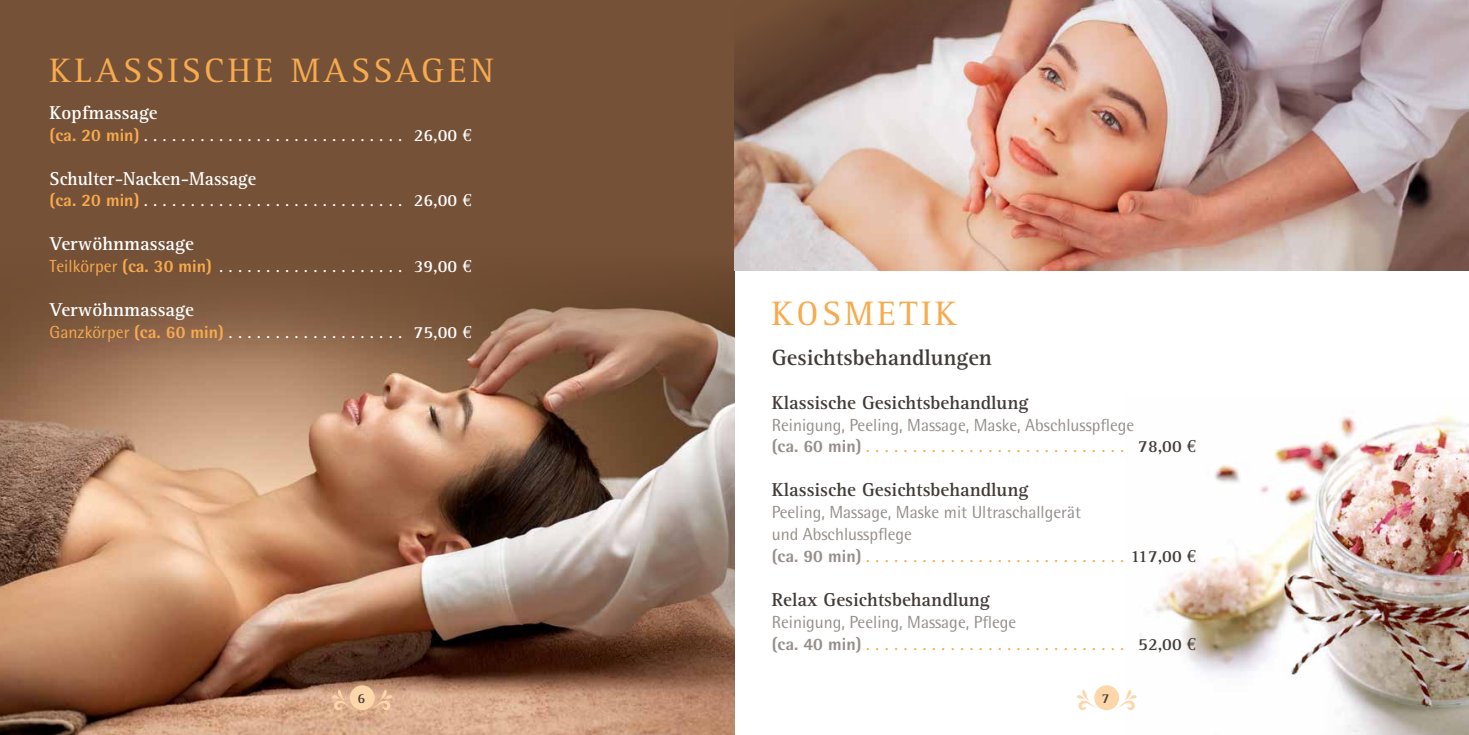
<style>
.page{position:relative;width:1469px;height:735px;background:#fff}
.page>*{position:absolute;margin:0;border:0;box-sizing:border-box;transform-origin:0 0}
.t1{font:35px "Rotis Serif";letter-spacing:.1em;color:#f7aa4e}
.t2{font:700 22.75px "Rotis Serif";color:#413a36}
.t3{font:700 19.25px "Rotis Serif";color:#413a36}
.t4{font:700 19.25px "Rotis Serif";color:#fff}
.t5{font:700 19.25px "Rotis Serif";color:#fff;scale:.95 1}
.t6{font:17.5px "Rotis Serif";color:#fff}
.t7{font:17.5px/21.9px "Rotis Semi Sans";color:#958e8a}
.t8{font:17.5px "Rotis Serif";color:#f7aa4e}
.t9{font:700 14px "Rotis Serif";color:#413a36}
.s1{font-family:"Rotis Semi Sans";font-weight:800;color:#f7aa4e}
.s2{font-weight:700}
.s3{font-family:"Euro Serif"}
.s4{font-family:"Rotis Semi Sans";color:#f7aa4e}
.s5{font-family:"Rotis Semi Sans";font-weight:800;color:#958e8a}
.s6{font-weight:700;color:#413a36}
.s7{font-family:"Euro Serif";color:#413a36}
</style>
<div class="page">
<img style="left:1130px;top:409px;width:338px;height:325px">
<div style="left:0;top:0;width:734px;height:734px;background:#755137"></div>
<img style="left:0;top:277px;width:734px;height:457px">
<img style="left:734px;top:0;width:734px;height:270px">
<div style="left:350px;top:685px;width:25px;height:24px;background:#fdd6aa;border-radius:50%"></div>
<div style="left:1094px;top:685px;width:25px;height:24px;background:#fdd6aa;border-radius:50%"></div>
<svg style="left:372px;top:689px;width:20px;height:21px"></svg>
<svg style="left:1116px;top:689px;width:20px;height:21px"></svg>
<svg style="left:332px;top:689px;width:20px;height:21px"></svg>
<svg style="left:1077px;top:689px;width:19px;height:21px"></svg>
<h1 class="t1" style="left:50px;top:50px;width:445px">KLASSISCHE MASSAGEN</h1>
<p class="t4" style="left:50px;top:101px;width:110px">Kopfmassage</p>
<p class="t6" style="left:50px;top:125px;width:423px"><span class="s1">(ca. 20 min)</span> . . . . . . . . . . . . . . . . . . . . . . . . . . . . <span class="s2">26,00</span> <span class="s3">€</span></p>
<p class="t5" style="left:50px;top:167px;width:219px">Schulter-Nacken-Massage</p>
<p class="t6" style="left:50px;top:190px;width:423px"><span class="s1">(ca. 20 min)</span> . . . . . . . . . . . . . . . . . . . . . . . . . . . . <span class="s2">26,00</span> <span class="s3">€</span></p>
<p class="t4" style="left:50px;top:232px;width:146px">Verwöhnmassage</p>
<p class="t6" style="left:50px;top:256px;width:423px"><span class="s4">Teilkörper</span> <span class="s1">(ca. 30 min)</span> . . . . . . . . . . . . . . . . . . . . <span class="s2">39,00</span> <span class="s3">€</span></p>
<p class="t4" style="left:50px;top:298px;width:146px">Verwöhnmassage</p>
<p class="t6" style="left:50px;top:322px;width:423px"><span class="s4">Ganzkörper</span> <span class="s1">(ca. 60 min)</span> . . . . . . . . . . . . . . . . . . . <span class="s2">75,00</span> <span class="s3">€</span></p>
<h1 class="t1" style="left:771px;top:293px;width:186px">KOSMETIK</h1>
<h2 class="t2" style="left:771px;top:344px;width:222px">Gesichtsbehandlungen</h2>
<p class="t3" style="left:771px;top:390px;width:258px">Klassische Gesichtsbehandlung</p>
<p class="t7" style="left:771px;top:413px;width:364px">Reinigung, Peeling, Massage, Maske, Abschlusspflege</p>
<p class="t8" style="left:771px;top:436px;width:426px"><span class="s5">(ca. 60 min)</span> . . . . . . . . . . . . . . . . . . . . . . . . . . . . <span class="s6">78,00</span> <span class="s7">€</span></p>
<p class="t3" style="left:771px;top:478px;width:258px">Klassische Gesichtsbehandlung</p>
<p class="t7" style="left:771px;top:501px;width:311px">Peeling, Massage, Maske mit Ultraschallgerät und Abschlusspflege</p>
<p class="t8" style="left:771px;top:546px;width:426px"><span class="s5">(ca. 90 min)</span> . . . . . . . . . . . . . . . . . . . . . . . . . . . <span class="s6">117,00</span> <span class="s7">€</span></p>
<p class="t3" style="left:771px;top:587px;width:220px">Relax Gesichtsbehandlung</p>
<p class="t7" style="left:771px;top:610px;width:246px">Reinigung, Peeling, Massage, Pflege</p>
<p class="t8" style="left:771px;top:633px;width:426px"><span class="s5">(ca. 40 min)</span> . . . . . . . . . . . . . . . . . . . . . . . . . . . . <span class="s6">52,00</span> <span class="s7">€</span></p>
<p class="t9" style="left:357px;top:689px;width:9px">6</p>
<p class="t9" style="left:1101px;top:689px;width:9px">7</p>
</div>
